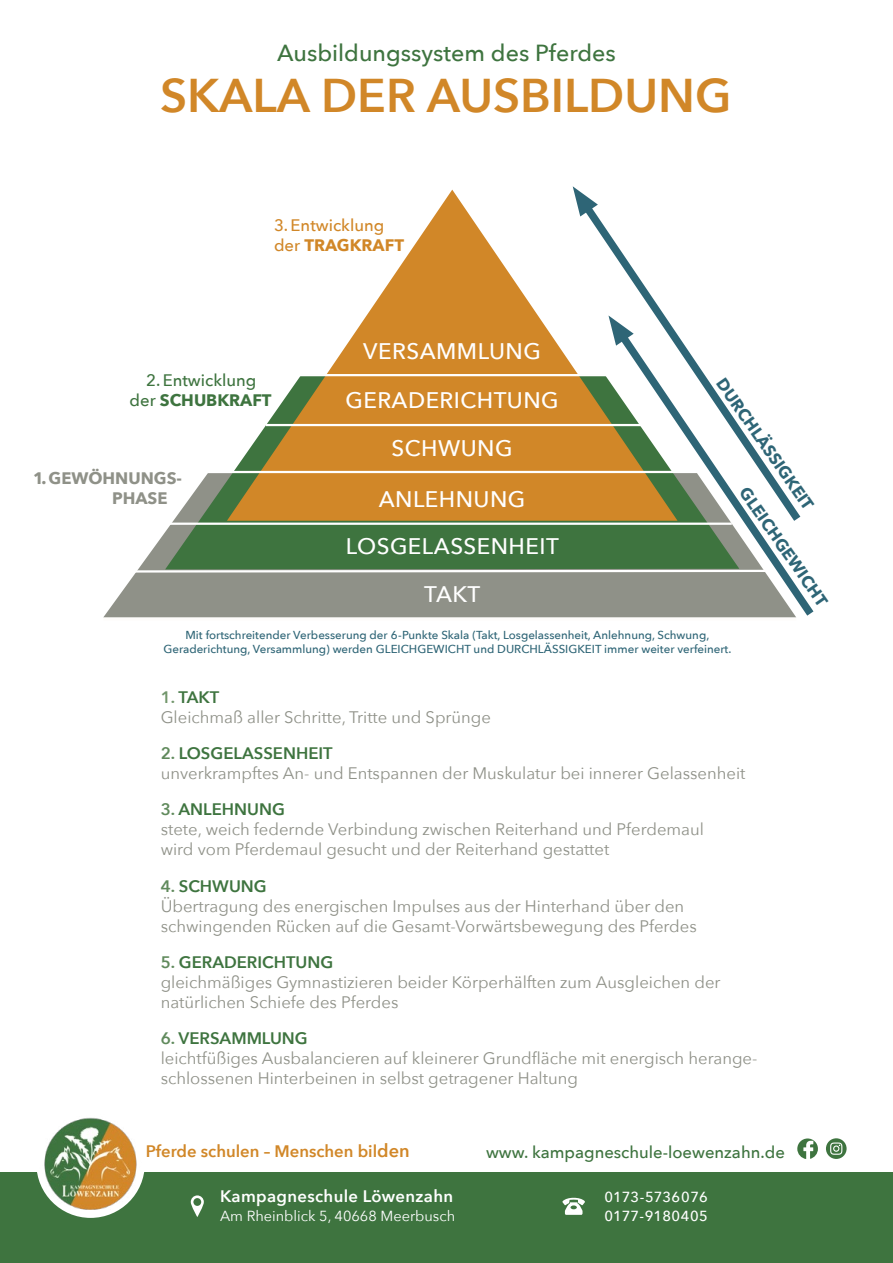
<style>
.page{position:relative;width:893px;height:1263px;background:#fff}
.page>*{position:absolute;margin:0;border:0;box-sizing:border-box;transform-origin:0 0}
.t1{font:600 47.25px "Avenir Next";color:#d18728}
.t2{font:500 23.25px "Avenir Next";color:#3e743f}
.t3{font:500 22.5px "Avenir Next";letter-spacing:.02em;color:#fff}
.t4{font:16.65px "Avenir Next";color:#8f9188}
.t5{font:600 16.65px "Avenir Next";color:#3e743f}
.t6{font:500 16.65px "Avenir Next";color:#3e743f}
.t7{font:700 16.65px "Avenir Next";color:#2e6576}
.t8{font:600 16.65px "Avenir Next";color:#d18728}
.t9{font:600 16.65px "Avenir Next";letter-spacing:.02em;color:#fff}
.t10{font:700 16.65px "Avenir Next";color:#8f9188}
.t11{font:700 16.65px "Avenir Next";color:#3e743f}
.t12{font:500 16.65px "Avenir Next";color:#d18728}
.t13{font:700 16.65px "Avenir Next";color:#d18728}
.t14{font:14.55px "Avenir Next";color:#fff}
.t15{font:500 14.55px "Avenir Next";letter-spacing:.01em;color:#fff}
.t16{font:500 11.55px "Avenir Next";color:#2e6576}
.s1{font-weight:500}
.s2{color:#72966c}
.s3{color:#608a5c}
.s4{font-size:18.15px}
</style>
<div class="page">
<svg style="left:103px;top:532px;width:505px;height:85px;background:#9b9d95"></svg>
<svg style="left:165px;top:473px;width:443px;height:96px;background:#507f50"></svg>
<svg style="left:227px;top:190px;width:345px;height:331px;fill:#d18728"></svg>
<svg style="left:572px;top:216px;width:95px;height:313px"></svg>
<svg style="left:573px;top:186px;width:25px;height:30px"></svg>
<svg style="left:608px;top:319px;width:206px;height:298px"></svg>
<svg style="left:608px;top:315px;width:26px;height:31px"></svg>
<svg style="left:131px;top:569px;width:641px;height:5px"></svg>
<hr style="left:168px;top:523px;width:564px;height:2px;background:#fff">
<hr style="left:207px;top:471px;width:490px;height:2px;background:#fff">
<hr style="left:103px;top:617px;width:693px;height:3px;background:#fefbf7">
<hr style="left:266px;top:424px;width:376px;height:2px;background:#fff">
<hr style="left:300px;top:374px;width:308px;height:2px;background:#fff">
<div style="left:0;top:1173px;width:893px;height:90px;background:#3e743f"></div>
<div style="left:36px;top:1109px;width:109px;height:109px;background:#fff;border-radius:50%"></div>
<svg style="left:562px;top:1197px;width:23px;height:18px"></svg>
<svg style="left:191px;top:1195px;width:13px;height:22px"></svg>
<svg style="left:826px;top:1138px;width:21px;height:21px"></svg>
<svg style="left:830px;top:1142px;width:12px;height:13px"></svg>
<svg style="left:797px;top:1138px;width:21px;height:21px"></svg>
<img style="left:39px;top:1117px;width:102px;height:93px">
<p class="t2" style="left:277px;top:33px;width:340px">Ausbildungssystem des Pferdes</p>
<p class="t1" style="left:160px;top:55px;width:573px">SKALA DER AUSBILDUNG</p>
<p class="t12" style="left:274px;top:211px;width:112px">3. Entwicklung</p>
<p class="t13" style="left:274px;top:231px;width:131px"><span class="s1">der</span> TRAGKRAFT</p>
<p class="t6" style="left:146px;top:366px;width:112px">2. Entwicklung</p>
<p class="t11" style="left:130px;top:386px;width:144px"><span class="s1">der</span> SCHUBKRAFT</p>
<p class="t10" style="left:33px;top:464px;width:150px">1.GEWÖHNUNGS-</p>
<p class="t10" style="left:112px;top:484px;width:57px">PHASE</p>
<p class="t3" style="left:363px;top:332px;width:179px">VERSAMMLUNG</p>
<p class="t3" style="left:345px;top:381px;width:215px">GERADERICHTUNG</p>
<p class="t3" style="left:392px;top:429px;width:122px">SCHWUNG</p>
<p class="t3" style="left:379px;top:480px;width:148px">ANLEHNUNG</p>
<p class="t3" style="left:346px;top:527px;width:214px">LOSGELASSENHEIT</p>
<p class="t3" style="left:424px;top:575px;width:58px">TAKT</p>
<p class="t7" style="left:732px;top:372px;width:158px;rotate:55deg">DURCHLÄSSIGKEIT</p>
<p class="t7" style="left:755px;top:481px;width:142px;rotate:55deg">GLEICHGEWICHT</p>
<p class="t16" style="left:186px;top:625px;width:525px">Mit fortschreitender Verbesserung der 6-Punkte Skala (Takt, Losgelassenheit, Anlehnung, Schwung,</p>
<p class="t16" style="left:163px;top:639px;width:569px">Geraderichtung, Versammlung) werden GLEICHGEWICHT und DURCHLÄSSIGKEIT immer weiter verfeinert.</p>
<p class="t5" style="left:161px;top:683px;width:60px"><span class="s2">1.</span> TAKT</p>
<p class="t4" style="left:161px;top:703px;width:332px">Gleichmaß aller Schritte, Tritte und Sprünge</p>
<p class="t5" style="left:161px;top:739px;width:174px"><span class="s3">2.</span> LOSGELASSENHEIT</p>
<p class="t4" style="left:161px;top:759px;width:586px">unverkrampftes An- und Entspannen der Muskulatur bei innerer Gelassenheit</p>
<p class="t5" style="left:161px;top:795px;width:126px"><span class="s3">3.</span> ANLEHNUNG</p>
<p class="t4" style="left:161px;top:815px;width:545px">stete, weich federnde Verbindung zwischen Reiterhand und Pferdemaul</p>
<p class="t4" style="left:161px;top:835px;width:450px">wird vom Pferdemaul gesucht und der Reiterhand gestattet</p>
<p class="t5" style="left:161px;top:871px;width:108px"><span class="s3">4.</span> SCHWUNG</p>
<p class="t4" style="left:161px;top:892px;width:525px">Übertragung des energischen Impulses aus der Hinterhand über den</p>
<p class="t4" style="left:161px;top:912px;width:538px">schwingenden Rücken auf die Gesamt-Vorwärtsbewegung des Pferdes</p>
<p class="t5" style="left:161px;top:948px;width:174px"><span class="s3">5.</span> GERADERICHTUNG</p>
<p class="t4" style="left:161px;top:968px;width:561px">gleichmäßiges Gymnastizieren beider Körperhälften zum Ausgleichen der</p>
<p class="t4" style="left:161px;top:988px;width:239px">natürlichen Schiefe des Pferdes</p>
<p class="t5" style="left:161px;top:1024px;width:149px"><span class="s3">6.</span> VERSAMMLUNG</p>
<p class="t4" style="left:161px;top:1044px;width:598px">leichtfüßiges Ausbalancieren auf kleinerer Grundfläche mit energisch herange-</p>
<p class="t4" style="left:161px;top:1064px;width:419px">schlossenen Hinterbeinen in selbst getragener Haltung</p>
<p class="t8" style="left:146px;top:1137px;width:265px">Pferde schulen – Menschen bil<span class="s4">den</span></p>
<p class="t6" style="left:486px;top:1137px;width:300px">www. kampagneschule-loewenzahn.de</p>
<p class="t9" style="left:220px;top:1182px;width:235px">Kampagneschule Löwenzahn</p>
<p class="t14" style="left:220px;top:1204px;width:237px">Am Rheinblick 5, 40668 Meerbusch</p>
<p class="t15" style="left:605px;top:1185px;width:105px">0173-5736076</p>
<p class="t15" style="left:605px;top:1204px;width:105px">0177-9180405</p>
</div>
